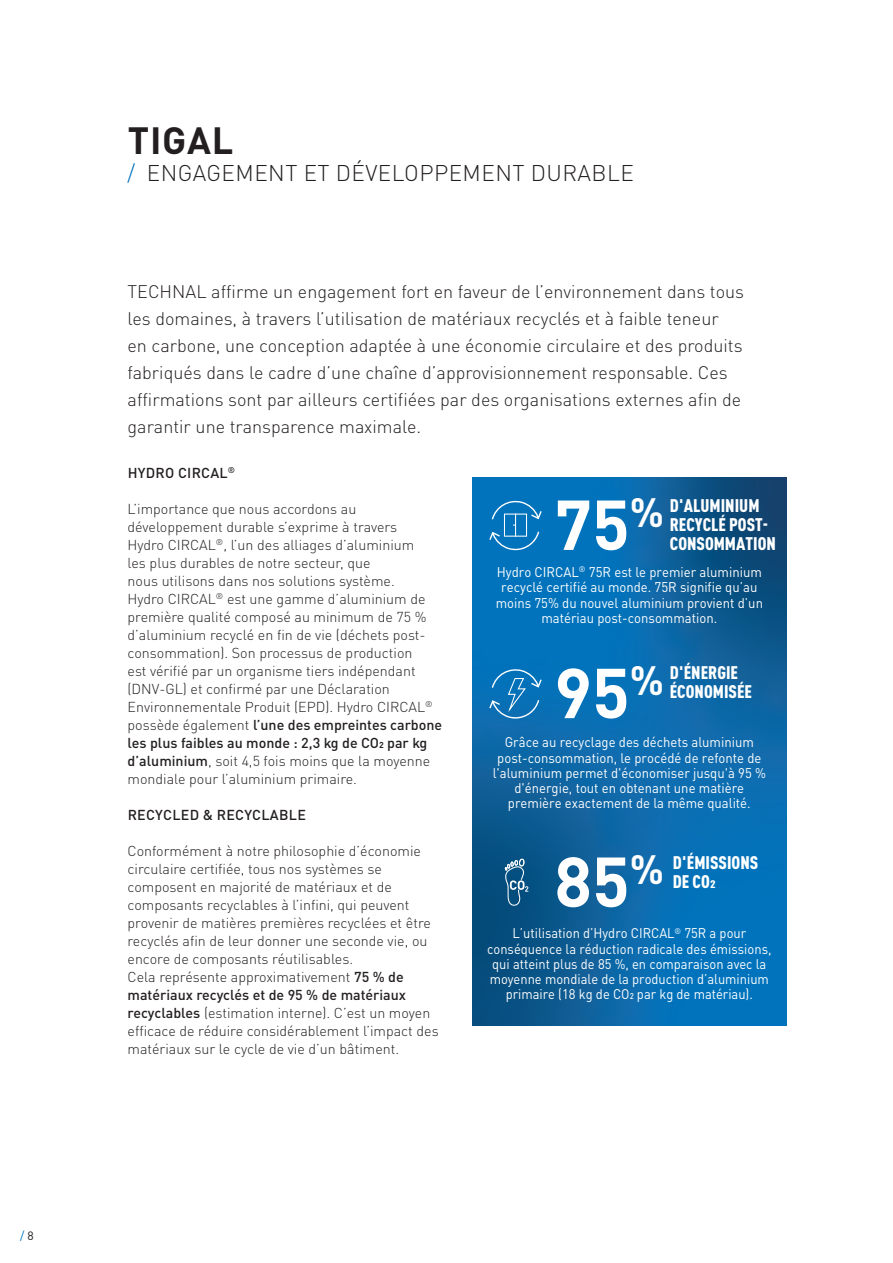
<style>
.page{position:relative;width:893px;height:1263px;background:#fff}
.page>*{position:absolute;margin:0;border:0;box-sizing:border-box;transform-origin:0 0}
.t1{font:700 69.3px "DIN Pro";color:#fff}
.Product_Title{font:700 37.5px "DIN Pro";letter-spacing:.02em;color:#231f20}
.Product_Subtitle{font:300 22.5px "DIN Pro";letter-spacing:.02em;color:#231f20}
.Bodytext{font:300 18px/27px "DIN Pro";color:#231f20}
.t2{font:900 condensed 18px/19.2px "DIN Pro";color:#fff}
.Bodytext-2{font:300 14.25px/18px "DIN Pro";color:#231f20}
.Bodytext_title{font:500 14.25px "DIN Pro";letter-spacing:.02em;color:#231f20}
.t3{font:13.95px/15.3px "DIN Pro";color:#fff;text-align:center;scale:.94 1}
.t4{font:13.8px/15.3px "DIN Pro";color:#fff;text-align:center;scale:.93 1}
.t5{font:13.8px/15.3px "DIN Pro";color:#fff;text-align:center;scale:.94 1}
.t6{font:12px "DIN Pro";color:#0073bc}
.s1{color:#231f20}
.s2{color:#0073bc}
.s3{font-weight:500}
</style>
<div class="page">
<svg style="left:472px;top:477px;width:315px;height:549px;background:#0866a6"></svg>
<svg style="left:489px;top:498px;width:53px;height:53px;background:#1d83c3"></svg>
<svg style="left:489px;top:666px;width:53px;height:54px;background:#207fbe"></svg>
<svg style="left:505px;top:859px;width:23px;height:47px"></svg>
<p class="t6" style="left:20px;top:1226px;width:15px">/ <span class="s1">8</span></p>
<p class="Product_Title" style="left:128px;top:109px;width:107px">TIGAL</p>
<p class="Product_Subtitle" style="left:128px;top:156px;width:508px"><span class="s2">/</span> ENGAGEMENT ET DÉVELOPPEMENT DURABLE</p>
<p class="Bodytext" style="left:128px;top:276px;width:618px">TECHNAL affirme un engagement fort en faveur de l’environnement dans tous les domaines, à travers l’utilisation de matériaux recyclés et à faible teneur<br>en carbone, une conception adaptée à une économie circulaire et des produits fabriqués dans le cadre d’une chaîne d’approvisionnement responsable. Ces affirmations sont par ailleurs certifiées par des organisations externes afin de garantir une transparence maximale.</p>
<p class="Bodytext_title" style="left:128px;top:461px;width:109px">HYDRO CIRCAL<sup>®</sup></p>
<p class="Bodytext-2" style="left:128px;top:498px;width:316px">L’importance que nous accordons au développement durable s’exprime à travers<br>Hydro CIRCAL<sup>®</sup>, l’un des alliages d’aluminium<br>les plus durables de notre secteur, que<br>nous utilisons dans nos solutions système.<br>Hydro CIRCAL<sup>®</sup> est une gamme d’aluminium de première qualité composé au minimum de 75 % d’aluminium recyclé en fin de vie (déchets post&shy;consommation). Son processus de production<br>est vérifié par un organisme tiers indépendant (DNV-GL) et confirmé par une Déclaration Environnementale Produit (EPD). Hydro CIRCAL<sup>® </sup>possède également <span class="s3">l’une des empreintes carbone les plus faibles au monde : 2,3 kg de CO2 par kg d’aluminium</span>, soit 4,5 fois moins que la moyenne mondiale pour l’aluminium primaire.</p>
<p class="Bodytext_title" style="left:128px;top:803px;width:180px">RECYCLED &amp; RECYCLABLE</p>
<p class="Bodytext-2" style="left:128px;top:840px;width:305px">Conformément à notre philosophie d’économie circulaire certifiée, tous nos systèmes se composent en majorité de matériaux et de composants recyclables à l’infini, qui peuvent provenir de matières premières recyclées et être recyclés afin de leur donner une seconde vie, ou encore de composants réutilisables.</p>
<p class="Bodytext-2" style="left:128px;top:966px;width:313px">Cela représente approximativement <span class="s3">75 % de matériaux recyclés et de 95 % de matériaux recyclables</span> (estimation interne). C’est un moyen efficace de réduire considérablement l’impact des matériaux sur le cycle de vie d’un bâtiment.</p>
<p class="t1" style="left:554px;top:467px;width:111px">75<sup>%</sup></p>
<p class="t2" style="left:670px;top:494px;width:108px">D'ALUMINIUM<br>RECYCLÉ POST-<br>CONSOMMATION</p>
<p class="t3" style="left:496px;top:563px;width:286px">Hydro CIRCAL<sup>®</sup> 75R est le premier aluminium recyclé certifié au monde. 75R signifie qu’au moins 75% du nouvel aluminium provient d’un matériau post-consommation.</p>
<p class="t1" style="left:554px;top:635px;width:111px">95<sup>%</sup></p>
<p class="t2" style="left:670px;top:661px;width:84px">D'ÉNERGIE<br>ÉCONOMISÉE</p>
<p class="t5" style="left:493px;top:733px;width:292px">Grâce au recyclage des déchets aluminium post-consommation, le procédé de refonte de l'aluminium permet d'économiser jusqu'à 95 % d'énergie, tout en obtenant une matière première exactement de la même qualité.</p>
<p class="t1" style="left:554px;top:824px;width:111px">85<sup>%</sup></p>
<p class="t2" style="left:673px;top:851px;width:87px">D'ÉMISSIONS<br>DE CO2</p>
<p class="t4" style="left:487px;top:924px;width:307px">L’utilisation d’Hydro CIRCAL<sup>®</sup> 75R a pour conséquence la réduction radicale des émissions, qui atteint plus de 85 %, en comparaison avec la moyenne mondiale de la production d’aluminium primaire (18 kg de CO2 par kg de matériau).</p>
</div>
